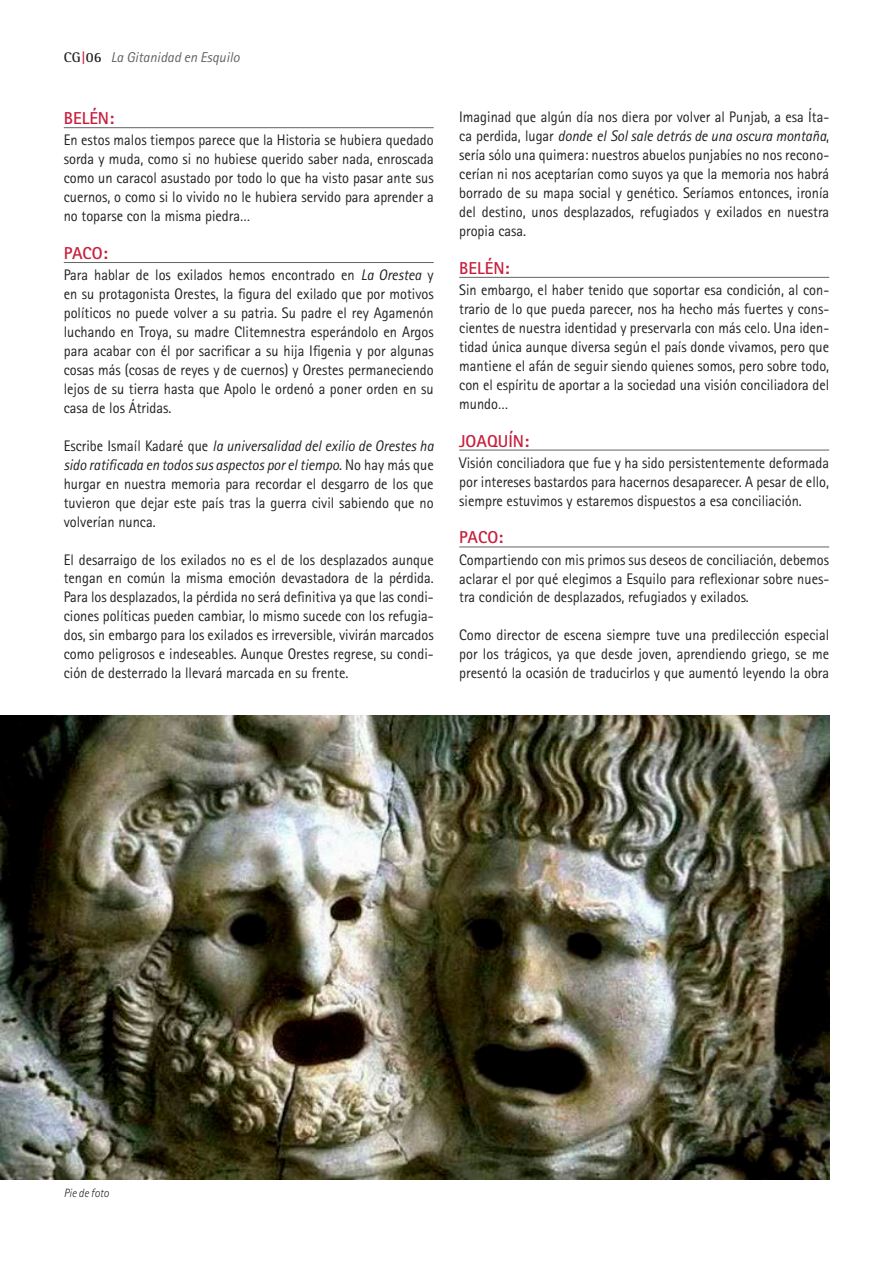
<style>
.page{position:relative;width:893px;height:1263px;background:#fff}
.page>*{position:absolute;margin:0;border:0;box-sizing:border-box;transform-origin:0 0}
.t1{font:700 17.25px "Rotis Sans Serif";color:#c71f3d}
.t2{font:15.3px/18.9px "Rotis Sans Serif";color:#231f20;text-align:justify;scale:.94 1}
.t3{font:italic 14.25px "Rotis Sans Serif";color:#636366}
.t4{font:italic 300 12px "Rotis Sans Serif";color:#231f20;scale:.94 1}
.s1{font-family:"Rotis Semi Serif";font-weight:700;font-style:normal;color:#231f20}
.s2{font-family:"Rotis Semi Serif";font-weight:700;font-style:normal;color:#c71f3d}
.s3{font-style:italic}
</style>
<div class="page">
<hr style="left:64px;top:127px;width:370px;height:1px;background:#636366">
<hr style="left:64px;top:262px;width:370px;height:1px;background:#636366">
<hr style="left:459px;top:277px;width:370px;height:1px;background:#636366">
<hr style="left:459px;top:450px;width:370px;height:1px;background:#636366">
<hr style="left:459px;top:547px;width:370px;height:1px;background:#636366">
<img style="left:0;top:716px;width:829px;height:464px">
<p class="t3" style="left:64px;top:49px;width:178px"><span class="s1">CG</span><span class="s2">|</span><span class="s1">06</span> La Gitanidad en Esquilo</p>
<p class="t1" style="left:64px;top:107px;width:52px">BELÉN:</p>
<p class="t2" style="left:64px;top:131px;width:395px">En estos malos tiempos parece que la Historia se hubiera quedado sorda y muda, como si no hubiese querido saber nada, enroscada como un caracol asustado por todo lo que ha visto pasar ante sus cuernos, o como si lo vivido no le hubiera servido para aprender a no toparse con la misma piedra…</p>
<p class="t1" style="left:64px;top:242px;width:46px">PACO:</p>
<p class="t2" style="left:64px;top:265px;width:395px">Para hablar de los exilados hemos encontrado en <span class="s3">La Orestea</span> y en su protagonista Orestes, la figura del exilado que por motivos políticos no puede volver a su patria. Su padre el rey Agamenón luchando en Troya, su madre Clitemnestra esperándolo en Argos para acabar con él por sacrificar a su hija Ifigenia y por algunas cosas más (cosas de reyes y de cuernos) y Orestes permaneciendo lejos de su tierra hasta que Apolo le ordenó a poner orden en su casa de los Átridas.</p>
<p class="t2" style="left:64px;top:436px;width:395px">Escribe Ismaíl Kadaré que <span class="s3">la universalidad del exilio de Orestes ha sido ratificada en todos sus aspectos por el tiempo</span>. No hay más que hurgar en nuestra memoria para recordar el desgarro de los que tuvieron que dejar este país tras la guerra civil sabiendo que no volverían nunca.</p>
<p class="t2" style="left:64px;top:550px;width:395px">El desarraigo de los exilados no es el de los desplazados aunque tengan en común la misma emoción devastadora de la pérdida.<br>Para los desplazados, la pérdida no será definitiva ya que las condi&shy;ciones políticas pueden cambiar, lo mismo sucede con los refugia&shy;dos, sin embargo para los exilados es irreversible, vivirán marcados como peligrosos e indeseables. Aunque Orestes regrese, su condi&shy;ción de desterrado la llevará marcada en su frente.</p>
<p class="t2" style="left:459px;top:107px;width:395px">Imaginad que algún día nos diera por volver al Punjab, a esa Íta&shy;ca perdida, lugar <span class="s3">donde el Sol sale detrás de una oscura montaña</span>, sería sólo una quimera: nuestros abuelos punjabíes no nos recono&shy;cerían ni nos aceptarían como suyos ya que la memoria nos habrá borrado de su mapa social y genético. Seríamos entonces, ironía del destino, unos desplazados, refugiados y exilados en nuestra propia casa.</p>
<p class="t1" style="left:459px;top:257px;width:52px">BELÉN:</p>
<p class="t2" style="left:459px;top:280px;width:395px">Sin embargo, el haber tenido que soportar esa condición, al con&shy;trario de lo que pueda parecer, nos ha hecho más fuertes y cons&shy;cientes de nuestra identidad y preservarla con más celo. Una iden&shy;tidad única aunque diversa según el país donde vivamos, pero que mantiene el afán de seguir siendo quienes somos, pero sobre todo, con el espíritu de aportar a la sociedad una visión conciliadora del mundo…</p>
<p class="t1" style="left:459px;top:430px;width:71px">JOAQUÍN:</p>
<p class="t2" style="left:459px;top:453px;width:395px">Visión conciliadora que fue y ha sido persistentemente deformada por intereses bastardos para hacernos desaparecer. A pesar de ello, siempre estuvimos y estaremos dispuestos a esa conciliación.</p>
<p class="t1" style="left:459px;top:527px;width:46px">PACO:</p>
<p class="t2" style="left:459px;top:550px;width:395px">Compartiendo con mis primos sus deseos de conciliación, debemos aclarar el por qué elegimos a Esquilo para reflexionar sobre nues&shy;tra condición de desplazados, refugiados y exilados.</p>
<p class="t2" style="left:459px;top:626px;width:395px">Como director de escena siempre tuve una predilección especial por los trágicos, ya que desde joven, aprendiendo griego, se me presentó la ocasión de traducirlos y que aumentó leyendo la obra</p>
<p class="t4" style="left:64px;top:1186px;width:49px">Pie de foto</p>
</div>
